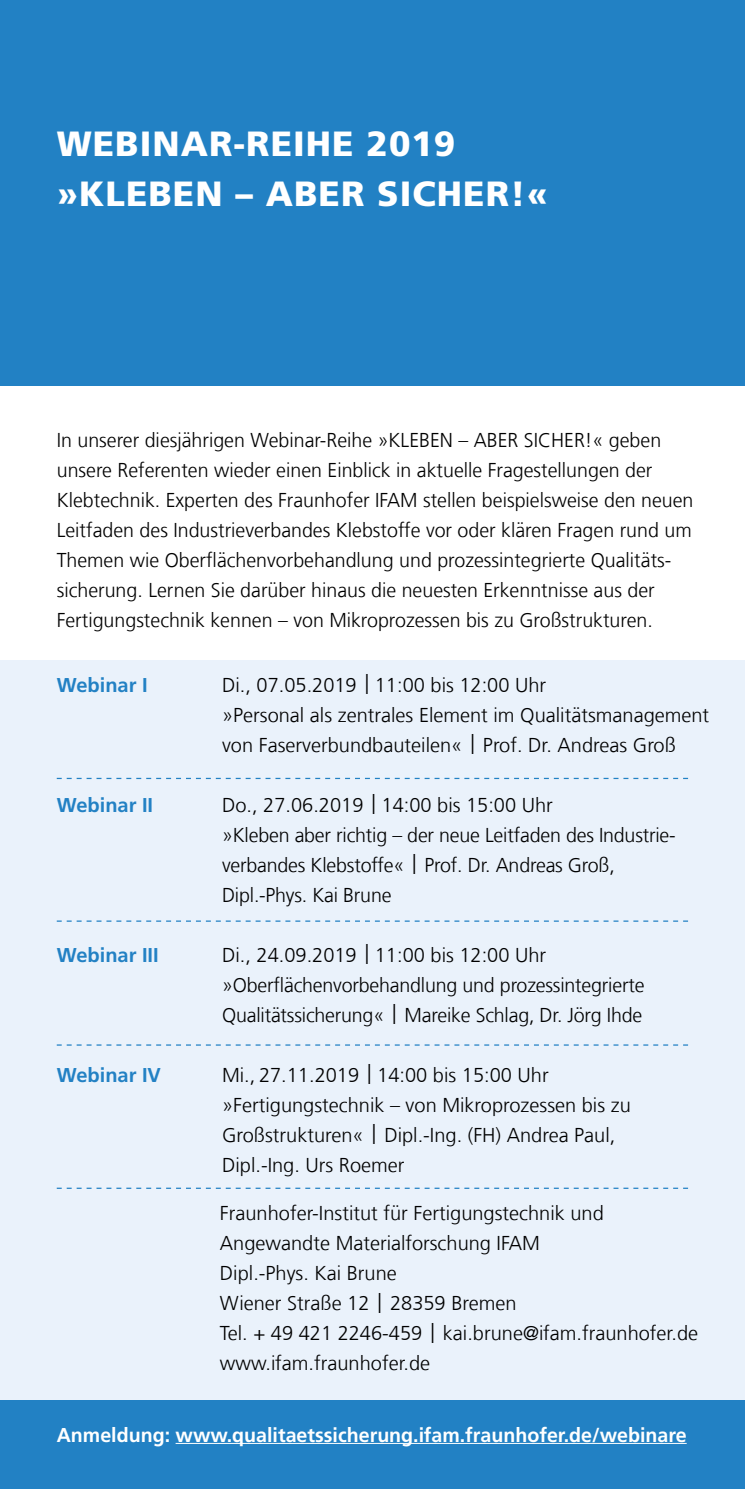
<style>
.page{position:relative;width:745px;height:1489px;background:#fff}
.page>*{position:absolute;margin:0;border:0;box-sizing:border-box;transform-origin:0 0}
.t1{font:900 35px/50px "Frutiger LT Com";letter-spacing:.03em;color:#fff}
.t2{font:300 20px/30px "Frutiger LT Com";color:#000}
.t3{font:700 20px "Frutiger LT Com";color:#fff}
.t4{font:700 20px "Frutiger LT Com";color:#2281c4}
</style>
<div class="page">
<div style="left:0;top:660px;width:744px;height:768px;background:#eaf2fb"></div>
<div style="left:0;top:1400px;width:744px;height:88px;background:#2281c4"></div>
<div style="left:0;top:0;width:744px;height:385px;background:#2281c4"></div>
<svg style="left:57px;top:777px;width:630px;height:2px"></svg>
<svg style="left:57px;top:920px;width:630px;height:1px"></svg>
<svg style="left:57px;top:1044px;width:630px;height:1px"></svg>
<svg style="left:57px;top:1187px;width:630px;height:1px"></svg>
<hr style="left:175px;top:1442px;width:511px;height:1px;background:#fff">
<h1 class="t1" style="left:57px;top:118px;width:492px">WEBINAR-REIHE 2019 »KLEBEN – ABER SICHER!«</h1>
<p class="t2" style="left:57px;top:424px;width:638px">In unserer diesjährigen Webinar-Reihe »KLEBEN – ABER SICHER!« geben unsere Referenten wieder einen Einblick in aktuelle Fragestellungen der Klebtechnik. Experten des Fraunhofer IFAM stellen beispielsweise den neuen Leitfaden des Industrieverbandes Klebstoffe vor oder klären Fragen rund um Themen wie Oberflächenvorbehandlung und prozessintegrierte Qualitäts&shy;sicherung. Lernen Sie darüber hinaus die neuesten Erkenntnisse aus der Fertigungstechnik kennen – von Mikroprozessen bis zu Großstrukturen.</p>
<p class="t4" style="left:57px;top:672px;width:92px">Webinar I</p>
<p class="t4" style="left:57px;top:792px;width:98px">Webinar II</p>
<p class="t4" style="left:57px;top:942px;width:103px">Webinar III</p>
<p class="t4" style="left:57px;top:1062px;width:106px">Webinar IV</p>
<p class="t2" style="left:222px;top:669px;width:488px">Di., 07.05.2019 | 11:00 bis 12:00 Uhr<br>»Personal als zentrales Element im Qualitätsmanagement von Faserverbundbauteilen« | Prof. Dr. Andreas Groß</p>
<p class="t2" style="left:222px;top:789px;width:453px">Do., 27.06.2019 | 14:00 bis 15:00 Uhr<br>»Kleben aber richtig – der neue Leitfaden des Industrie&shy;verbandes Klebstoffe« | Prof. Dr. Andreas Groß, Dipl.-Phys. Kai Brune</p>
<p class="t2" style="left:222px;top:939px;width:423px">Di., 24.09.2019 | 11:00 bis 12:00 Uhr »Oberflächenvorbehandlung und prozessintegrierte<br>Qualitätssicherung« | Mareike Schlag, Dr. Jörg Ihde</p>
<p class="t2" style="left:222px;top:1059px;width:410px">Mi., 27.11.2019 | 14:00 bis 15:00 Uhr »Fertigungstechnik – von Mikroprozessen bis zu Großstrukturen« | Dipl.-Ing. (FH) Andrea Paul, Dipl.-Ing. Urs Roemer</p>
<p class="t2" style="left:220px;top:1197px;width:479px">Fraunhofer-Institut für Fertigungstechnik und Angewandte Materialforschung IFAM<br>Dipl.-Phys. Kai Brune<br>Wiener Straße 12 | 28359 Bremen<br>Tel. + 49 421 2246-459 | kai.brune@ifam.fraunhofer.de www.ifam.fraunhofer.de</p>
<p class="t3" style="left:57px;top:1422px;width:631px">Anmeldung: www.qualitaetssicherung.ifam.fraunhofer.de/webinare</p>
</div>
